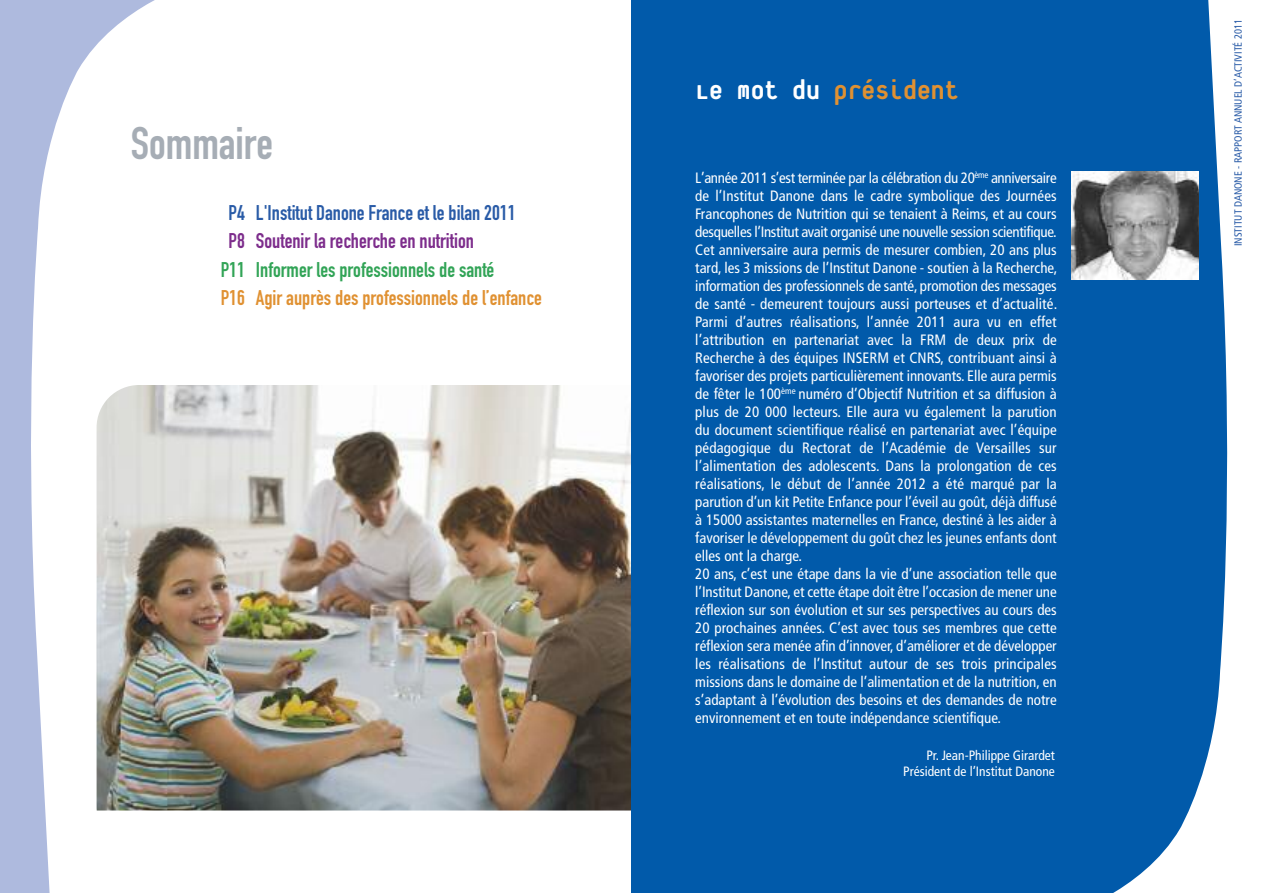
<style>
.page{position:relative;width:1263px;height:893px;background:#fff}
.page>*{position:absolute;margin:0;border:0;box-sizing:border-box;transform-origin:0 0}
.t1{font:45px "DIN Engschrift Alternate";color:#a6adb5}
.t2{font:800 30px "Platelet";color:#e09132}
.t3{font:21px "DIN Engschrift Alternate";color:#e09132}
.t4{font:21px "DIN Engschrift Alternate";color:#295ba7}
.t5{font:21px "DIN Engschrift Alternate";color:#32a457}
.t6{font:21px "DIN Engschrift Alternate";color:#7d2d8c}
.t7{font:condensed 15px/18px "Frutiger";color:#fff}
.t8{font:condensed 13.5px/16.5px "Frutiger";color:#fff;text-align:right}
.t9{font:condensed 10.5px "Frutiger";color:#295ba7}
.s1{color:#fff}
</style>
<div class="page">
<svg style="left:0;top:0;width:198px;height:893px"></svg>
<img style="left:97px;top:385px;width:534px;height:425px">
<div style="left:631px;top:0;width:626px;height:893px;background:#015aaa"></div>
<svg style="left:1071px;top:0;width:186px;height:893px"></svg>
<img style="left:1071px;top:172px;width:128px;height:107px">
<h1 class="t1" style="left:131px;top:127px;width:144px">Sommaire</h1>
<h3 class="t4" style="left:228px;top:205px;width:18px">P4</h3>
<h3 class="t6" style="left:228px;top:233px;width:18px">P8</h3>
<h3 class="t5" style="left:221px;top:262px;width:26px">P11</h3>
<h3 class="t3" style="left:221px;top:290px;width:26px">P16</h3>
<h3 class="t4" style="left:256px;top:205px;width:261px">L'Institut Danone France et le bilan 2011</h3>
<h3 class="t6" style="left:256px;top:233px;width:219px">Soutenir la recherche en nutrition</h3>
<h3 class="t5" style="left:256px;top:262px;width:240px">Informer les professionnels de santé</h3>
<h3 class="t3" style="left:256px;top:290px;width:287px">Agir auprès des professionnels de l’enfance</h3>
<h2 class="t2" style="left:695px;top:71px;width:265px"><span class="s1">Le mot du</span> président</h2>
<p class="t7" style="left:695px;top:170px;width:363px">L’année 2011 s’est terminée par la célébration du 20<sup>ème</sup> anniversaire de l’Institut Danone dans le cadre symbolique des Journées Francophones de Nutrition qui se tenaient à Reims, et au cours desquelles l’Institut avait organisé une nouvelle session scientifique.<br>Cet anniversaire aura permis de mesurer combien, 20 ans plus tard, les 3 missions de l’Institut Danone - soutien à la Recherche, information des professionnels de santé, promotion des messages de santé - demeurent toujours aussi porteuses et d’actualité.<br>Parmi d’autres réalisations, l’année 2011 aura vu en effet l’attribution en partenariat avec la FRM de deux prix de Recherche à des équipes INSERM et CNRS, contribuant ainsi à favoriser des projets particulièrement innovants. Elle aura permis de fêter le 100<sup>ème</sup> numéro d’Objectif Nutrition et sa diffusion à plus de 20 000 lecteurs. Elle aura vu également la parution du document scientifique réalisé en partenariat avec l’équipe pédagogique du Rectorat de l’Académie de Versailles sur l’alimentation des adolescents. Dans la prolongation de ces réalisations, le début de l’année 2012 a été marqué par la parution d’un kit Petite Enfance pour l’éveil au goût, déjà diffusé à 15000 assistantes maternelles en France, destiné à les aider à favoriser le développement du goût chez les jeunes enfants dont elles ont la charge.<br>20 ans, c’est une étape dans la vie d’une association telle que l’Institut Danone, et cette étape doit être l’occasion de mener une réflexion sur son évolution et sur ses perspectives au cours des 20 prochaines années. C’est avec tous ses membres que cette réflexion sera menée afin d’innover, d’améliorer et de développer les réalisations de l’Institut autour de ses trois principales missions dans le domaine de l’alimentation et de la nutrition, en s’adaptant à l’évolution des besoins et des demandes de notre environnement et en toute indépendance scientifique.</p>
<p class="t8" style="left:903px;top:748px;width:153px">Pr. Jean-Philippe Girardet<br>Président de l’Institut Danone</p>
<p class="t9" style="left:1234px;top:246px;width:228px;rotate:-90deg">INSTITUT DANONE - RAPPORT ANNUEL D’ACTIVITÉ 2011</p>
</div>
